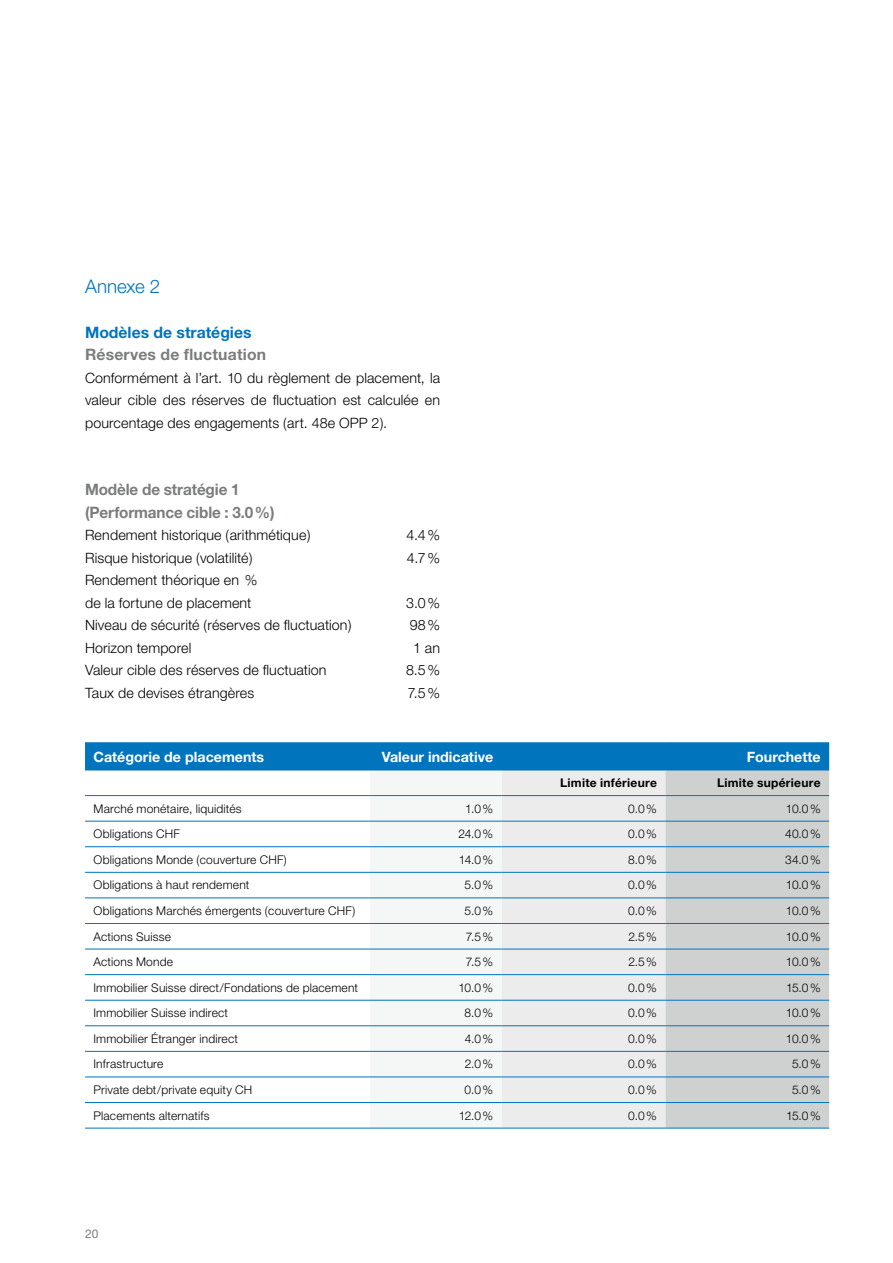
<style>
.page{position:relative;width:893px;height:1263px;background:#fff}
.page>*{position:absolute;margin:0;border:0;box-sizing:border-box;transform-origin:0 0}
.t1{font:300 18.75px "Helvetica Neue LT Std";color:#0074bd}
.t2{font:700 15.75px/22.5px "Helvetica Neue LT Std";letter-spacing:-.005em;color:#7b7d7c}
.t3{font:700 15.75px "Helvetica Neue LT Std";color:#0074bd}
.t4{font:300 14.25px/22.5px "Helvetica Neue LT Std";letter-spacing:.01em;color:#000;text-align:justify}
.t5{font:700 14.25px "Helvetica Neue LT Std";color:#fff}
.t6{font:300 12px "Helvetica Neue LT Std";letter-spacing:.015em;color:#000}
.t7{font:700 12px "Helvetica Neue LT Std";letter-spacing:.025em;color:#000}
.t8{font:12px "Helvetica Neue LT Std";color:#7b7d7c}
</style>
<div class="page">
<div style="left:85px;top:743px;width:744px;height:27px;background:#0074bd"></div>
<div style="left:370px;top:771px;width:132px;height:357px;background:#f5f6f6"></div>
<div style="left:502px;top:771px;width:163px;height:357px;background:#ececec"></div>
<div style="left:665px;top:771px;width:164px;height:357px;background:#cfd0d0"></div>
<hr style="left:85px;top:742px;width:285px;height:1px;background:#0074bd">
<hr style="left:370px;top:742px;width:132px;height:1px;background:#0074bd">
<hr style="left:502px;top:742px;width:163px;height:1px;background:#0074bd">
<hr style="left:665px;top:742px;width:164px;height:1px;background:#0074bd">
<hr style="left:85px;top:770px;width:285px;height:1px;background:#0074bd">
<hr style="left:370px;top:770px;width:132px;height:1px;background:#0074bd">
<hr style="left:502px;top:770px;width:163px;height:1px;background:#0074bd">
<hr style="left:85px;top:795px;width:285px;height:1px;background:#0074bd">
<hr style="left:370px;top:795px;width:132px;height:1px;background:#0074bd">
<hr style="left:502px;top:795px;width:163px;height:1px;background:#0074bd">
<hr style="left:665px;top:795px;width:164px;height:1px;background:#0074bd">
<hr style="left:85px;top:821px;width:285px;height:1px;background:#0074bd">
<hr style="left:370px;top:821px;width:132px;height:1px;background:#0074bd">
<hr style="left:502px;top:821px;width:163px;height:1px;background:#0074bd">
<hr style="left:665px;top:821px;width:164px;height:1px;background:#0074bd">
<hr style="left:85px;top:846px;width:285px;height:1px;background:#0074bd">
<hr style="left:370px;top:846px;width:132px;height:1px;background:#0074bd">
<hr style="left:502px;top:846px;width:163px;height:1px;background:#0074bd">
<hr style="left:665px;top:846px;width:164px;height:1px;background:#0074bd">
<hr style="left:85px;top:872px;width:285px;height:1px;background:#0074bd">
<hr style="left:370px;top:872px;width:132px;height:1px;background:#0074bd">
<hr style="left:502px;top:872px;width:163px;height:1px;background:#0074bd">
<hr style="left:665px;top:872px;width:164px;height:1px;background:#0074bd">
<hr style="left:85px;top:898px;width:285px;height:1px;background:#0074bd">
<hr style="left:370px;top:898px;width:132px;height:1px;background:#0074bd">
<hr style="left:502px;top:898px;width:163px;height:1px;background:#0074bd">
<hr style="left:665px;top:898px;width:164px;height:1px;background:#0074bd">
<hr style="left:85px;top:923px;width:285px;height:1px;background:#0074bd">
<hr style="left:370px;top:923px;width:132px;height:1px;background:#0074bd">
<hr style="left:502px;top:923px;width:163px;height:1px;background:#0074bd">
<hr style="left:665px;top:923px;width:164px;height:1px;background:#0074bd">
<hr style="left:85px;top:949px;width:285px;height:1px;background:#0074bd">
<hr style="left:370px;top:949px;width:132px;height:1px;background:#0074bd">
<hr style="left:502px;top:949px;width:163px;height:1px;background:#0074bd">
<hr style="left:665px;top:949px;width:164px;height:1px;background:#0074bd">
<hr style="left:85px;top:974px;width:285px;height:1px;background:#0074bd">
<hr style="left:370px;top:974px;width:132px;height:1px;background:#0074bd">
<hr style="left:502px;top:974px;width:163px;height:1px;background:#0074bd">
<hr style="left:665px;top:974px;width:164px;height:1px;background:#0074bd">
<hr style="left:85px;top:1000px;width:285px;height:1px;background:#0074bd">
<hr style="left:370px;top:1000px;width:132px;height:1px;background:#0074bd">
<hr style="left:502px;top:1000px;width:163px;height:1px;background:#0074bd">
<hr style="left:665px;top:1000px;width:164px;height:1px;background:#0074bd">
<hr style="left:85px;top:1025px;width:285px;height:1px;background:#0074bd">
<hr style="left:370px;top:1025px;width:132px;height:1px;background:#0074bd">
<hr style="left:502px;top:1025px;width:163px;height:1px;background:#0074bd">
<hr style="left:665px;top:1025px;width:164px;height:1px;background:#0074bd">
<hr style="left:85px;top:1051px;width:285px;height:1px;background:#0074bd">
<hr style="left:370px;top:1051px;width:132px;height:1px;background:#0074bd">
<hr style="left:502px;top:1051px;width:163px;height:1px;background:#0074bd">
<hr style="left:665px;top:1051px;width:164px;height:1px;background:#0074bd">
<hr style="left:85px;top:1077px;width:285px;height:1px;background:#0074bd">
<hr style="left:370px;top:1077px;width:132px;height:1px;background:#0074bd">
<hr style="left:502px;top:1077px;width:163px;height:1px;background:#0074bd">
<hr style="left:665px;top:1077px;width:164px;height:1px;background:#0074bd">
<hr style="left:85px;top:1102px;width:285px;height:1px;background:#0074bd">
<hr style="left:370px;top:1102px;width:132px;height:1px;background:#0074bd">
<hr style="left:502px;top:1102px;width:163px;height:1px;background:#0074bd">
<hr style="left:665px;top:1102px;width:164px;height:1px;background:#0074bd">
<hr style="left:85px;top:1128px;width:285px;height:1px;background:#0074bd">
<hr style="left:370px;top:1128px;width:132px;height:1px;background:#0074bd">
<hr style="left:502px;top:1128px;width:163px;height:1px;background:#0074bd">
<hr style="left:665px;top:1128px;width:164px;height:1px;background:#0074bd">
<hr style="left:665px;top:770px;width:164px;height:1px;background:#0074bd">
<h1 class="t1" style="left:85px;top:274px;width:77px">Annexe 2</h1>
<h2 class="t3" style="left:85px;top:322px;width:168px">Modèles de stratégies</h2>
<h2 class="t2" style="left:85px;top:343px;width:183px">Réserves de fluctuation</h2>
<p class="t4" style="left:85px;top:366px;width:357px">Conformément à l’art. 10 du règlement de placement, la valeur cible des réserves de fluctuation est calculée en pourcentage des engagements (art. 48e OPP 2).</p>
<h2 class="t2" style="left:85px;top:478px;width:191px">Modèle de stratégie 1 (Performance cible : 3.0%)</h2>
<p class="t4" style="left:85px;top:523px;width:227px">Rendement historique (arithmétique)</p>
<p class="t4" style="left:406px;top:523px;width:35px">4.4%</p>
<p class="t4" style="left:85px;top:546px;width:169px">Risque historique (volatilité)</p>
<p class="t4" style="left:407px;top:546px;width:35px">4.7%</p>
<p class="t4" style="left:85px;top:568px;width:174px">Rendement théorique en % de la fortune de placement</p>
<p class="t4" style="left:406px;top:591px;width:35px">3.0%</p>
<p class="t4" style="left:85px;top:613px;width:268px">Niveau de sécurité (réserves de fluctuation)</p>
<p class="t4" style="left:410px;top:613px;width:32px">98%</p>
<p class="t4" style="left:85px;top:636px;width:108px">Horizon temporel</p>
<p class="t4" style="left:413px;top:636px;width:29px">1 an</p>
<p class="t4" style="left:85px;top:658px;width:243px">Valeur cible des réserves de fluctuation</p>
<p class="t4" style="left:406px;top:658px;width:36px">8.5%</p>
<p class="t4" style="left:85px;top:681px;width:171px">Taux de devises étrangères</p>
<p class="t4" style="left:408px;top:681px;width:34px">7.5%</p>
<p class="t5" style="left:94px;top:748px;width:172px">Catégorie de placements</p>
<p class="t5" style="left:382px;top:748px;width:113px">Valeur indicative</p>
<p class="t5" style="left:747px;top:748px;width:75px">Fourchette</p>
<p class="t7" style="left:560px;top:775px;width:98px">Limite inférieure</p>
<p class="t7" style="left:717px;top:775px;width:105px">Limite supérieure</p>
<p class="t6" style="left:94px;top:801px;width:150px">Marché monétaire, liquidités</p>
<p class="t6" style="left:465px;top:801px;width:29px">1.0%</p>
<p class="t6" style="left:628px;top:801px;width:30px">0.0%</p>
<p class="t6" style="left:786px;top:801px;width:36px">10.0%</p>
<p class="t6" style="left:94px;top:827px;width:88px">Obligations CHF</p>
<p class="t6" style="left:458px;top:827px;width:36px">24.0%</p>
<p class="t6" style="left:628px;top:827px;width:30px">0.0%</p>
<p class="t6" style="left:785px;top:827px;width:37px">40.0%</p>
<p class="t6" style="left:94px;top:852px;width:195px">Obligations Monde (couverture CHF)</p>
<p class="t6" style="left:459px;top:852px;width:36px">14.0%</p>
<p class="t6" style="left:628px;top:852px;width:30px">8.0%</p>
<p class="t6" style="left:785px;top:852px;width:37px">34.0%</p>
<p class="t6" style="left:94px;top:878px;width:157px">Obligations à haut rendement</p>
<p class="t6" style="left:465px;top:878px;width:30px">5.0%</p>
<p class="t6" style="left:628px;top:878px;width:30px">0.0%</p>
<p class="t6" style="left:786px;top:878px;width:36px">10.0%</p>
<p class="t6" style="left:94px;top:903px;width:263px">Obligations Marchés émergents (couverture CHF)</p>
<p class="t6" style="left:465px;top:903px;width:30px">5.0%</p>
<p class="t6" style="left:628px;top:903px;width:30px">0.0%</p>
<p class="t6" style="left:786px;top:903px;width:36px">10.0%</p>
<p class="t6" style="left:94px;top:929px;width:79px">Actions Suisse</p>
<p class="t6" style="left:466px;top:929px;width:29px">7.5%</p>
<p class="t6" style="left:628px;top:929px;width:30px">2.5%</p>
<p class="t6" style="left:786px;top:929px;width:36px">10.0%</p>
<p class="t6" style="left:94px;top:954px;width:81px">Actions Monde</p>
<p class="t6" style="left:466px;top:954px;width:29px">7.5%</p>
<p class="t6" style="left:628px;top:954px;width:30px">2.5%</p>
<p class="t6" style="left:786px;top:954px;width:36px">10.0%</p>
<p class="t6" style="left:94px;top:980px;width:266px">Immobilier Suisse direct/Fondations de placement</p>
<p class="t6" style="left:458px;top:980px;width:36px">10.0%</p>
<p class="t6" style="left:628px;top:980px;width:30px">0.0%</p>
<p class="t6" style="left:786px;top:980px;width:36px">15.0%</p>
<p class="t6" style="left:94px;top:1006px;width:136px">Immobilier Suisse indirect</p>
<p class="t6" style="left:464px;top:1006px;width:30px">8.0%</p>
<p class="t6" style="left:628px;top:1006px;width:30px">0.0%</p>
<p class="t6" style="left:786px;top:1006px;width:36px">10.0%</p>
<p class="t6" style="left:94px;top:1031px;width:146px">Immobilier Étranger indirect</p>
<p class="t6" style="left:465px;top:1031px;width:30px">4.0%</p>
<p class="t6" style="left:628px;top:1031px;width:30px">0.0%</p>
<p class="t6" style="left:786px;top:1031px;width:36px">10.0%</p>
<p class="t6" style="left:94px;top:1057px;width:71px">Infrastructure</p>
<p class="t6" style="left:465px;top:1057px;width:30px">2.0%</p>
<p class="t6" style="left:628px;top:1057px;width:30px">0.0%</p>
<p class="t6" style="left:792px;top:1057px;width:30px">5.0%</p>
<p class="t6" style="left:94px;top:1082px;width:160px">Private debt/private equity CH</p>
<p class="t6" style="left:465px;top:1082px;width:30px">0.0%</p>
<p class="t6" style="left:628px;top:1082px;width:30px">0.0%</p>
<p class="t6" style="left:792px;top:1082px;width:30px">5.0%</p>
<p class="t6" style="left:94px;top:1108px;width:117px">Placements alternatifs</p>
<p class="t6" style="left:459px;top:1108px;width:36px">12.0%</p>
<p class="t6" style="left:628px;top:1108px;width:30px">0.0%</p>
<p class="t6" style="left:786px;top:1108px;width:36px">15.0%</p>
<p class="t8" style="left:85px;top:1226px;width:15px">20</p>
</div>
